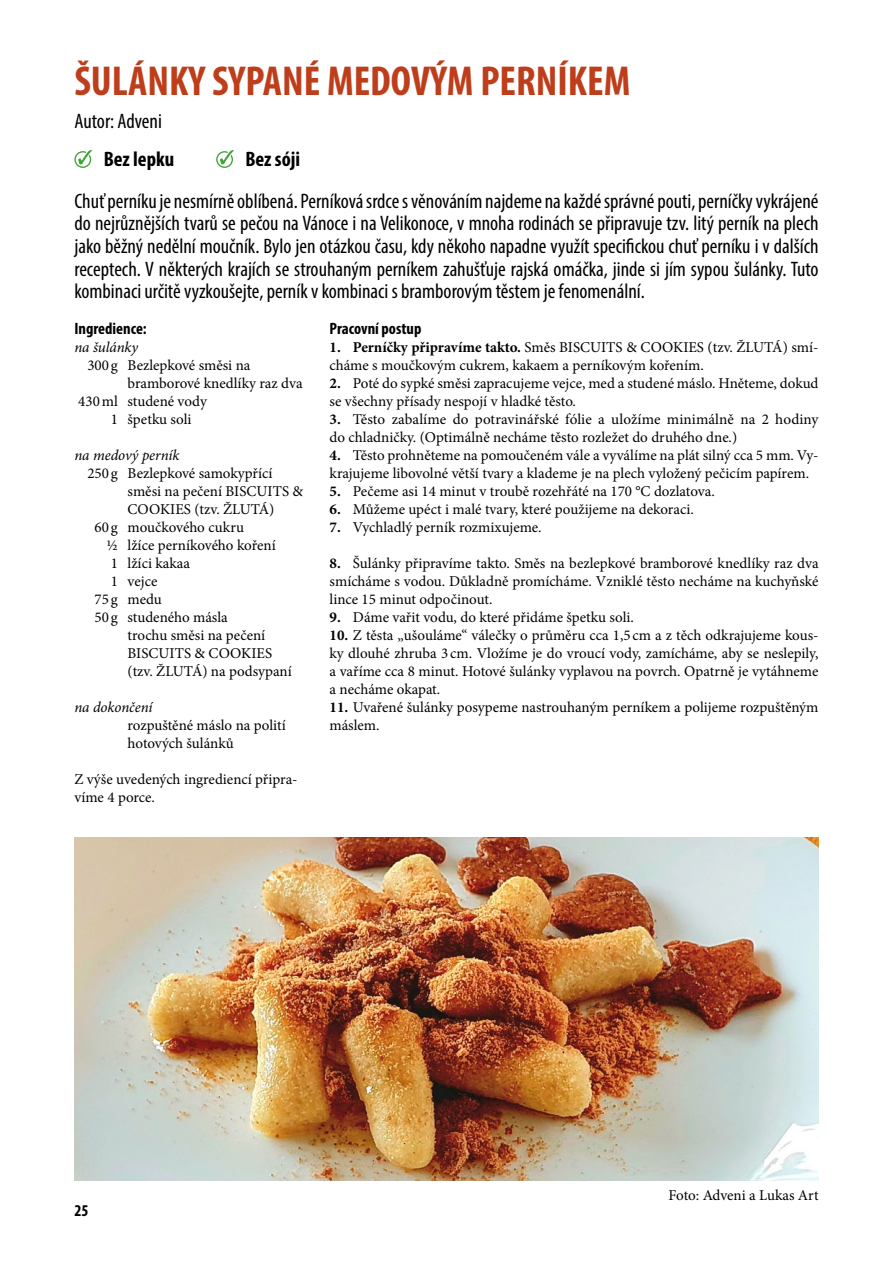
<style>
.page{position:relative;width:893px;height:1263px;background:#fff}
.page>*{position:absolute;margin:0;border:0;box-sizing:border-box;transform-origin:0 0}
.t1{font:700 condensed 42px "Myriad Pro";color:#be3d1a}
.t2{font:condensed 21px/22.6px "Myriad Pro";color:#000;text-align:justify}
.t3{font:700 condensed 21px "Myriad Pro";color:#000}
.t4{font:700 condensed 16.5px "Myriad Pro";color:#000}
.t5{font:15px/18px "Minion Pro";color:#000}
.t6{font:italic 15px "Minion Pro";letter-spacing:-.005em;color:#000}
.s1{font-weight:700}
</style>
<div class="page">
<div style="left:74px;top:151px;width:17px;height:17px;border:1px solid #3fa535;border-radius:50%"></div>
<svg style="left:76px;top:150px;width:17px;height:17px"></svg>
<div style="left:216px;top:151px;width:17px;height:17px;border:1px solid #3fa535;border-radius:50%"></div>
<svg style="left:217px;top:150px;width:17px;height:17px"></svg>
<img style="left:74px;top:838px;width:745px;height:343px">
<h1 class="t1" style="left:74px;top:55px;width:558px">ŠULÁNKY SYPANÉ MEDOVÝM PERNÍKEM</h1>
<h2 class="t2" style="left:74px;top:110px;width:89px">Autor: Adveni</h2>
<h2 class="t3" style="left:104px;top:146px;width:72px">Bez lepku</h2>
<h2 class="t3" style="left:245px;top:146px;width:56px">Bez sóji</h2>
<p class="t2" style="left:74px;top:189px;width:746px">Chuť perníku je nesmírně oblíbená. Perníková srdce svěnováním najdeme nakaždé správné pouti, perníčky vykrájené do nejrůznějších tvarů se pečou na Vánoce i na Velikonoce, v mnoha rodinách se připravuje tzv. litý perník na plech jako běžný nedělní moučník. Bylo jen otázkou času, kdy někoho napadne využít specifickou chuť perníku i v dalších receptech. V některých krajích se strouhaným perníkem zahušťuje rajská omáčka, jinde si jím sypou šulánky. Tuto kombinaci určitě vyzkoušejte, perník v kombinaci s bramborovým těstem je fenomenální.</p>
<p class="t4" style="left:74px;top:318px;width:74px">Ingredience:</p>
<p class="t6" style="left:74px;top:337px;width:65px">na šulánky</p>
<p class="t5" style="left:87px;top:356px;width:165px">300 g Bezlepkové směsi na</p>
<p class="t5" style="left:128px;top:374px;width:177px">bramborové knedlíky raz dva</p>
<p class="t5" style="left:78px;top:392px;width:130px">430ml studené vody</p>
<p class="t5" style="left:111px;top:410px;width:82px">1 špetku soli</p>
<p class="t6" style="left:74px;top:445px;width:107px">na medový perník</p>
<p class="t5" style="left:87px;top:464px;width:187px">250 g Bezlepkové samokypřící</p>
<p class="t5" style="left:128px;top:482px;width:177px">směsi na pečení BISCUITS &amp;</p>
<p class="t5" style="left:128px;top:500px;width:148px">COOKIES (tzv. ŽLUTÁ)</p>
<p class="t5" style="left:95px;top:518px;width:151px">60 g moučkového cukru</p>
<p class="t5" style="left:106px;top:536px;width:171px">½ lžíce perníkového koření</p>
<p class="t5" style="left:111px;top:554px;width:81px">1 lžíci kakaa</p>
<p class="t5" style="left:111px;top:572px;width:48px">1 vejce</p>
<p class="t5" style="left:95px;top:590px;width:69px">75 g medu</p>
<p class="t5" style="left:95px;top:608px;width:135px">50 g studeného másla</p>
<p class="t5" style="left:128px;top:626px;width:139px">trochu směsi na pečení</p>
<p class="t5" style="left:128px;top:644px;width:146px">BISCUITS &amp; COOKIES</p>
<p class="t5" style="left:128px;top:662px;width:166px">(tzv. ŽLUTÁ) na podsypaní</p>
<p class="t6" style="left:74px;top:697px;width:80px">na dokončení</p>
<p class="t5" style="left:128px;top:716px;width:160px">rozpuštěné máslo na polití hotových šulánků</p>
<p class="t5" style="left:74px;top:770px;width:225px">Z výše uvedených ingrediencí připra&shy;víme 4 porce.</p>
<p class="t4" style="left:330px;top:318px;width:93px">Pracovní postup</p>
<p class="t5" style="left:330px;top:338px;width:490px"><span class="s1">1. Perníčky připravíme takto.</span> Směs BISCUITS &amp; COOKIES (tzv. ŽLUTÁ) smí&shy;cháme s moučkovým cukrem, kakaem a perníkovým kořením.</p>
<p class="t5" style="left:330px;top:374px;width:490px"><span class="s1">2.</span> Poté do sypké směsi zapracujeme vejce, med a studené máslo. Hněteme, dokud se všechny přísady nespojí v hladké těsto.</p>
<p class="t5" style="left:330px;top:410px;width:490px"><span class="s1">3.</span> Těsto zabalíme do potravinářské fólie a uložíme minimálně na 2 hodiny do chladničky. (Optimálně necháme těsto rozležet do druhého dne.)</p>
<p class="t5" style="left:330px;top:446px;width:491px"><span class="s1">4.</span> Těsto prohněteme na pomoučeném vále a vyválíme na plát silný cca 5 mm. Vy&shy;krajujeme libovolné větší tvary a klademe je na plech vyložený pečicím papírem.</p>
<p class="t5" style="left:330px;top:482px;width:387px"><span class="s1">5.</span> Pečeme asi 14 minut v troubě rozehřáté na 170 °C dozlatova.</p>
<p class="t5" style="left:330px;top:500px;width:366px"><span class="s1">6.</span> Můžeme upéct i malé tvary, které použijeme na dekoraci.</p>
<p class="t5" style="left:330px;top:518px;width:214px"><span class="s1">7.</span> Vychladlý perník rozmixujeme.</p>
<p class="t5" style="left:330px;top:554px;width:490px;text-align:justify"><span class="s1">8.</span> Šulánky připravíme takto. Směs na bezlepkové bramborové knedlíky raz dva smícháme s vodou. Důkladně promícháme. Vzniklé těsto necháme na kuchyňské lince 15 minut odpočinout.</p>
<p class="t5" style="left:330px;top:608px;width:306px"><span class="s1">9.</span> Dáme vařit vodu, do které přidáme špetku soli.</p>
<p class="t5" style="left:330px;top:626px;width:490px;text-align:justify"><span class="s1">10.</span> Z těsta „ušouláme“ válečky o průměru cca 1,5 cm a z těch odkrajujeme kous&shy;ky dlouhé zhruba 3 cm. Vložíme je do vroucí vody, zamícháme, aby se neslepily, a vaříme cca 8 minut. Hotové šulánky vyplavou na povrch. Opatrně je vytáhneme a necháme okapat.</p>
<p class="t5" style="left:330px;top:698px;width:490px"><span class="s1">11.</span> Uvařené šulánky posypeme nastrouhaným perníkem a polijeme rozpuštěným máslem.</p>
<p class="t4" style="left:74px;top:1200px;width:16px">25</p>
<p class="t5" style="left:669px;top:1186px;width:151px">Foto: Adveni a Lukas Art</p>
</div>
